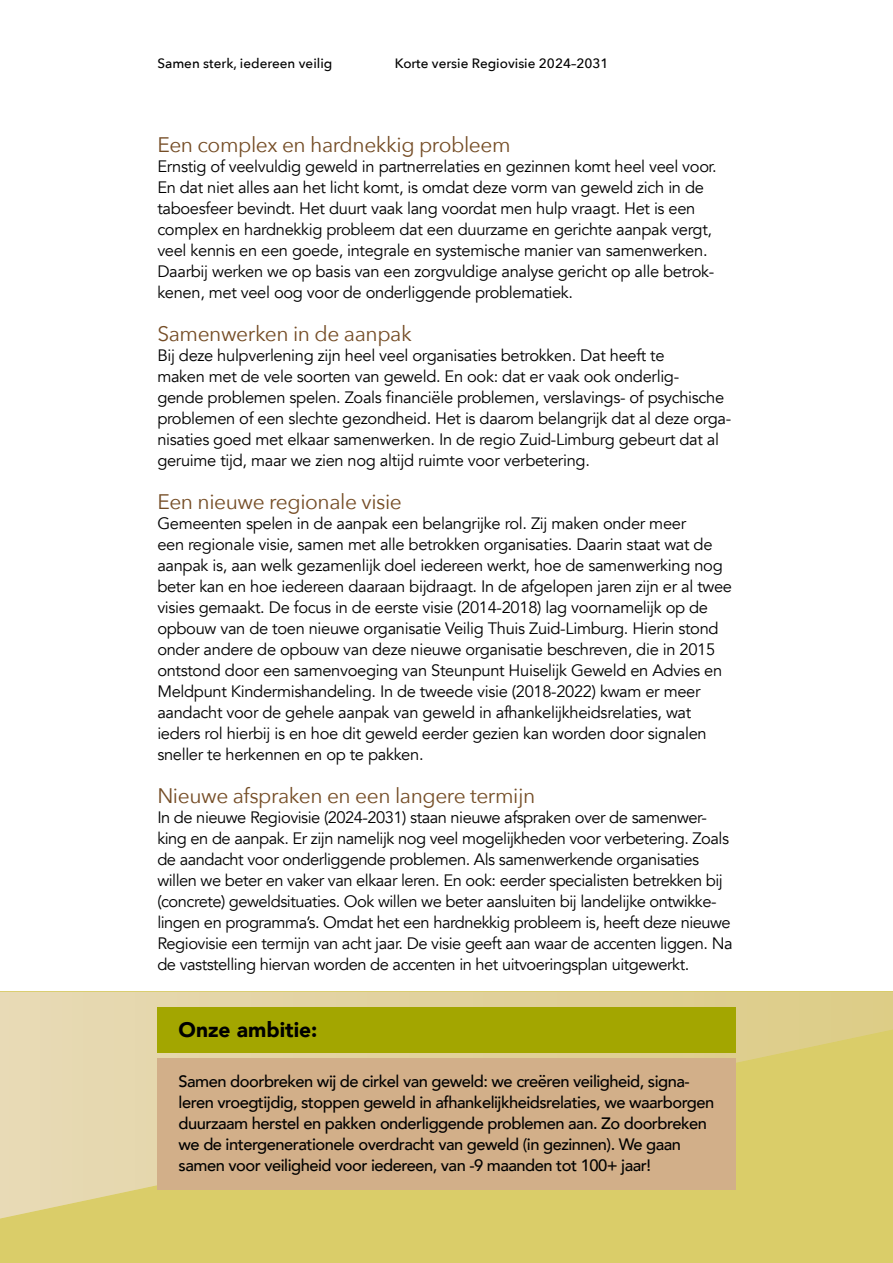
<style>
.page{position:relative;width:893px;height:1263px;background:#fff}
.page>*{position:absolute;margin:0;border:0;box-sizing:border-box;transform-origin:0 0}
.t1{font:21px "Avenir Next";letter-spacing:-.02em;color:#754d26}
.P_nadruk{font:900 21px "Avenir";color:#000}
.t2{font:16.5px/21px "Avenir";letter-spacing:-.02em;color:#000}
.P_first__Block{font:500 16.5px/21px "Avenir";letter-spacing:-.03em;color:#000}
.t3{font:500 13.5px "Avenir Next";color:#000}
</style>
<div class="page">
<div style="left:0;top:992px;width:893px;height:271px;background:#dacd69"></div>
<svg style="left:0;top:992px;width:893px;height:226px"></svg>
<div style="left:157px;top:1007px;width:579px;height:46px;background:#a3a600"></div>
<div style="left:157px;top:1058px;width:579px;height:131px;background:#d2af89"></div>
<p class="t3" style="left:157px;top:52px;width:177px">Samen sterk, iedereen veilig</p>
<p class="t3" style="left:395px;top:52px;width:215px">Korte versie Regiovisie 2024–2031</p>
<p class="t1" style="left:157px;top:127px;width:355px">Een complex en hardnekkig probleem</p>
<p class="t2" style="left:157px;top:156px;width:561px">Ernstig of veelvuldig geweld in partnerrelaties en gezinnen komt heel veel voor.<br>En dat niet alles aan het licht komt, is omdat deze vorm van geweld zich in de taboesfeer bevindt. Het duurt vaak lang voordat men hulp vraagt. Het is een complex en hardnekkig probleem dat een duurzame en gerichte aanpak vergt, veel kennis en een goede, integrale en systemische manier van samenwerken.<br>Daarbij werken we op basis van een zorgvuldige analyse gericht op alle betrok&shy;kenen, met veel oog voor de onderliggende problematiek.</p>
<p class="t1" style="left:157px;top:316px;width:256px">Samenwerken in de aanpak</p>
<p class="t2" style="left:157px;top:345px;width:575px">Bij deze hulpverlening zijn heel veel organisaties betrokken. Dat heeft te<br>maken met de vele soorten van geweld. En ook: dat er vaak ook onderlig-<br>gende problemen spelen. Zoals financiële problemen, verslavings- of psychische problemen of een slechte gezondheid. Het is daarom belangrijk dat al deze orga&shy;nisaties goed met elkaar samenwerken. In de regio Zuid-Limburg gebeurt dat al geruime tijd, maar we zien nog altijd ruimte voor verbetering.</p>
<p class="t1" style="left:157px;top:484px;width:246px">Een nieuwe regionale visie</p>
<p class="t2" style="left:157px;top:513px;width:576px">Gemeenten spelen in de aanpak een belangrijke rol. Zij maken onder meer<br>een regionale visie, samen met alle betrokken organisaties. Daarin staat wat de aanpak is, aan welk gezamenlijk doel iedereen werkt, hoe de samenwerking nog beter kan en hoe iedereen daaraan bijdraagt. In de afgelopen jaren zijn er al twee visies gemaakt. De focus in de eerste visie (2014-2018) lag voornamelijk op de opbouw van de toen nieuwe organisatie Veilig Thuis Zuid-Limburg. Hierin stond onder andere de opbouw van deze nieuwe organisatie beschreven, die in 2015 ontstond door een samenvoeging van Steunpunt Huiselijk Geweld en Advies en Meldpunt Kindermishandeling. In de tweede visie (2018-2022) kwam er meer aandacht voor de gehele aanpak van geweld in afhankelijkheidsrelaties, wat ieders rol hierbij is en hoe dit geweld eerder gezien kan worden door signalen sneller te herkennen en op te pakken.</p>
<p class="t1" style="left:157px;top:778px;width:380px">Nieuwe afspraken en een langere termijn</p>
<p class="t2" style="left:157px;top:807px;width:577px">In de nieuwe Regiovisie (2024-2031) staan nieuwe afspraken over de samenwer&shy;king en de aanpak. Er zijn namelijk nog veel mogelijkheden voor verbetering. Zoals de aandacht voor onderliggende problemen. Als samenwerkende organisaties willen we beter en vaker van elkaar leren. En ook: eerder specialisten betrekken bij (concrete) geweldsituaties. Ook willen we beter aansluiten bij landelijke ontwikke&shy;lingen en programma’s. Omdat het een hardnekkig probleem is, heeft deze nieuwe Regiovisie een termijn van acht jaar. De visie geeft aan waar de accenten liggen. Na de vaststelling hiervan worden de accenten in het uitvoeringsplan uitgewerkt.</p>
<p class="P_nadruk" style="left:179px;top:1011px;width:140px">Onze ambitie:</p>
<p class="P_first__Block" style="left:179px;top:1070px;width:537px">Samen doorbreken wij de cirkel van geweld: we creëren veiligheid, signa&shy;leren vroegtijdig, stoppen geweld in afhankelijkheidsrelaties, we waarborgen duurzaam herstel en pakken onderliggende problemen aan. Zo doorbreken we de intergenerationele overdracht van geweld (in gezinnen). We gaan samen voor veiligheid voor iedereen, van -9 maanden tot 100+ jaar!</p>
</div>
